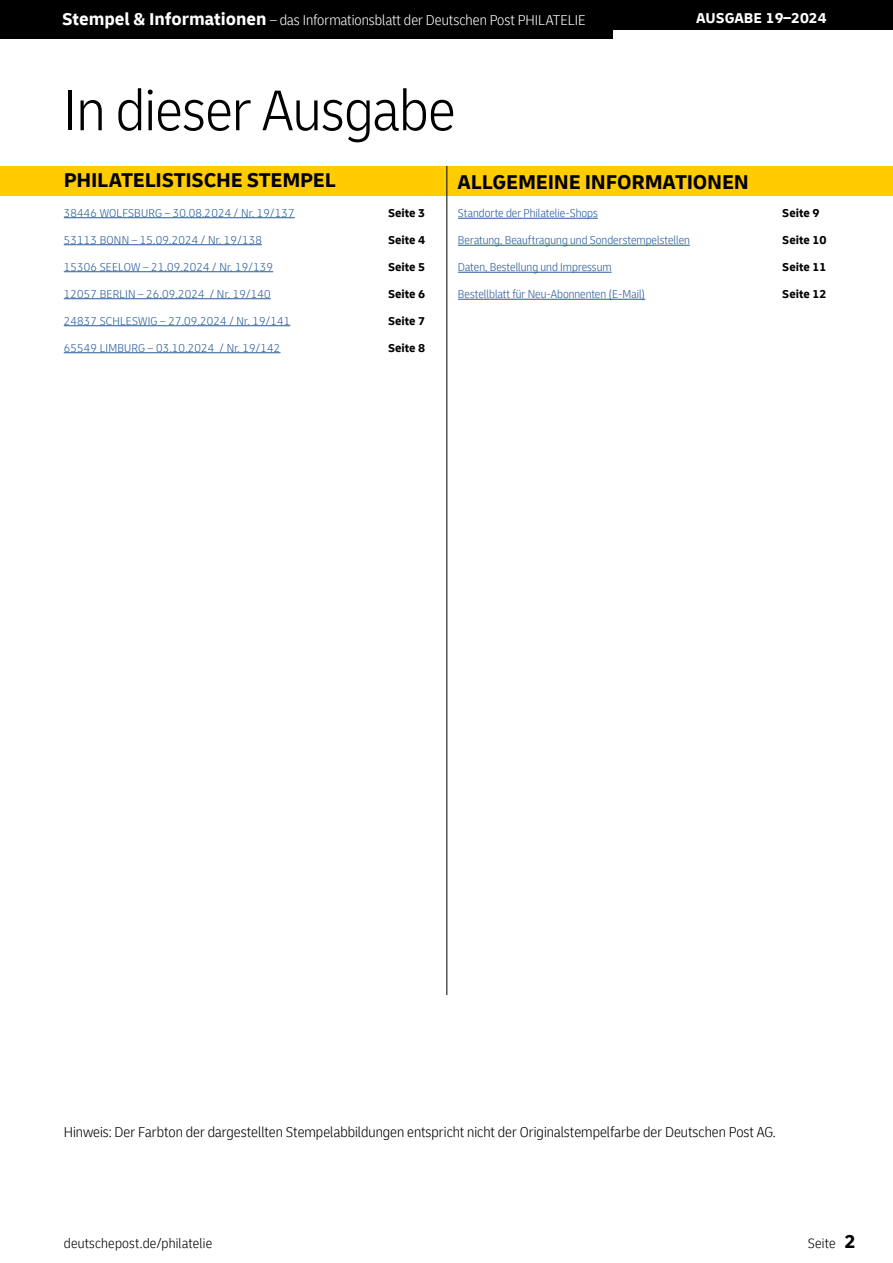
<style>
.page{position:relative;width:893px;height:1263px;background:#fff}
.page>*{position:absolute;margin:0;border:0;box-sizing:border-box;transform-origin:0 0}
.t1{font:300 condensed 60px "Delivery";letter-spacing:-.01em;color:#000}
.t2{font:700 21px "Delivery";letter-spacing:-.01em;color:#000}
.t3{font:300 condensed 15px "Delivery";color:#000}
.t4{font:300 condensed 15px "Delivery";color:#fff}
.t5{font:700 15px "Delivery";color:#fff}
.t6{font:300 condensed 14.25px "Delivery";letter-spacing:.015em;color:#000}
.t7{font:300 condensed 12px "Delivery";letter-spacing:.015em;color:#275b9b}
.t8{font:700 12px "Delivery";color:#000}
.s1{font-weight:700;font-stretch:normal;font-size:18px}
.s2{font-weight:700;font-stretch:normal;font-size:19.5px}
</style>
<div class="page">
<div style="left:0;top:0;width:893px;height:30px;background:#000"></div>
<div style="left:0;top:0;width:612px;height:38px;background:#000"></div>
<div style="left:0;top:166px;width:446px;height:30px;background:#fc0"></div>
<div style="left:446px;top:166px;width:447px;height:30px;background:#fc0"></div>
<hr style="left:447px;top:166px;width:1px;height:829px;background:#000">
<hr style="left:64px;top:217px;width:231px;height:1px;background:#275b9b">
<hr style="left:64px;top:244px;width:198px;height:1px;background:#275b9b">
<hr style="left:64px;top:271px;width:209px;height:1px;background:#275b9b">
<hr style="left:64px;top:298px;width:207px;height:1px;background:#275b9b">
<hr style="left:64px;top:325px;width:226px;height:1px;background:#275b9b">
<hr style="left:64px;top:352px;width:216px;height:1px;background:#275b9b">
<hr style="left:458px;top:218px;width:140px;height:1px;background:#275b9b">
<hr style="left:458px;top:245px;width:232px;height:1px;background:#275b9b">
<hr style="left:458px;top:272px;width:154px;height:1px;background:#275b9b">
<hr style="left:458px;top:299px;width:187px;height:1px;background:#275b9b">
<p class="t4" style="left:62px;top:12px;width:525px"><span class="s1">Stempel &amp; Informationen</span> – das Informationsblatt der Deutschen Post PHILATELIE</p>
<p class="t5" style="left:696px;top:9px;width:132px">AUSGABE 19–2024</p>
<h1 class="t1" style="left:64px;top:75px;width:393px">In dieser Ausgabe</h1>
<h2 class="t2" style="left:64px;top:167px;width:274px">PHILATELISTISCHE STEMPEL</h2>
<p class="t7" style="left:64px;top:206px;width:233px">38446 WOLFSBURG – 30.08.2024 / Nr. 19/137</p>
<p class="t7" style="left:64px;top:233px;width:200px">53113 BONN – 15.09.2024 / Nr. 19/138</p>
<p class="t7" style="left:64px;top:260px;width:211px">15306 SEELOW – 21.09.2024 / Nr. 19/139</p>
<p class="t7" style="left:64px;top:287px;width:208px">12057 BERLIN – 26.09.2024 / Nr. 19/140</p>
<p class="t7" style="left:64px;top:314px;width:228px">24837 SCHLESWIG – 27.09.2024 / Nr. 19/141</p>
<p class="t7" style="left:64px;top:341px;width:218px">65549 LIMBURG – 03.10.2024 / Nr. 19/142</p>
<h2 class="t2" style="left:458px;top:169px;width:293px">ALLGEMEINE INFORMATIONEN</h2>
<p class="t8" style="left:388px;top:205px;width:39px">Seite 3</p>
<p class="t8" style="left:388px;top:232px;width:39px">Seite 4</p>
<p class="t8" style="left:388px;top:259px;width:39px">Seite 5</p>
<p class="t8" style="left:388px;top:286px;width:39px">Seite 6</p>
<p class="t8" style="left:388px;top:313px;width:39px">Seite 7</p>
<p class="t8" style="left:388px;top:340px;width:39px">Seite 8</p>
<p class="t7" style="left:458px;top:206px;width:141px">Standorte der Philatelie-Shops</p>
<p class="t7" style="left:458px;top:233px;width:233px">Beratung, Beauftragung und Sonderstempelstellen</p>
<p class="t7" style="left:458px;top:260px;width:155px">Daten, Bestellung und Impressum</p>
<p class="t7" style="left:458px;top:287px;width:189px">Bestellblatt für Neu-Abonnenten (E-Mail)</p>
<p class="t8" style="left:782px;top:205px;width:39px">Seite 9</p>
<p class="t8" style="left:782px;top:232px;width:46px">Seite 10</p>
<p class="t8" style="left:782px;top:259px;width:46px">Seite 11</p>
<p class="t8" style="left:782px;top:286px;width:46px">Seite 12</p>
<p class="t3" style="left:64px;top:1124px;width:713px">Hinweis: Der Farbton der dargestellten Stempelabbildungen entspricht nicht der Originalstempelfarbe der Deutschen Post AG.</p>
<p class="t6" style="left:64px;top:1235px;width:150px">deutschepost.de/philatelie</p>
<p class="t6" style="left:808px;top:1235px;width:50px">Seite <span class="s2">2</span></p>
</div>
